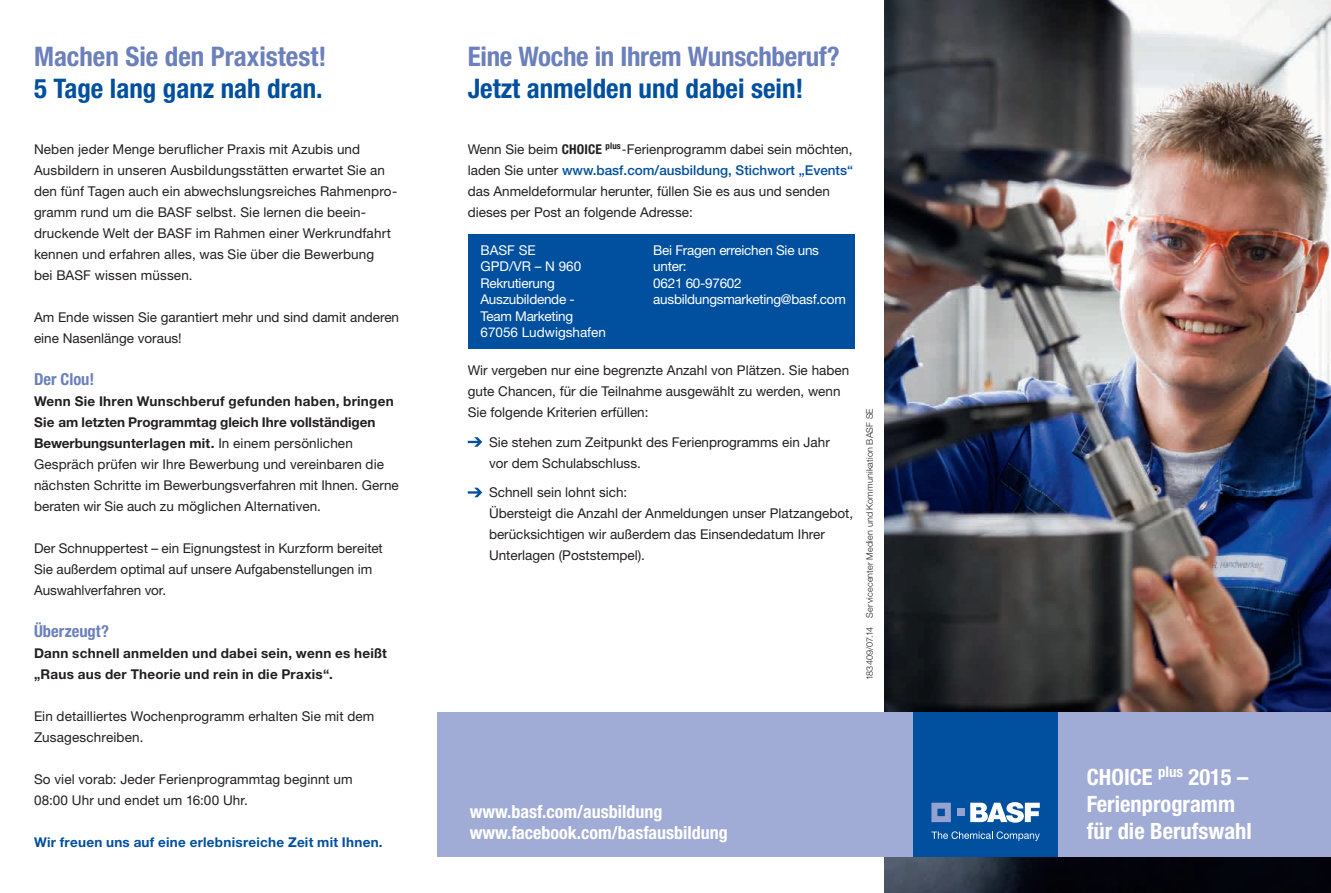
<style>
.page{position:relative;width:1331px;height:893px;background:#fff}
.page>*{position:absolute;margin:0;border:0;box-sizing:border-box;transform-origin:0 0}
.t1{font:700 condensed 27px "Helvetica Neue LT Pro";letter-spacing:-.01em;color:#6b80bc}
.t2{font:700 condensed 27px "Helvetica Neue LT Pro";color:#01509f}
.A6__Helv_75___13_15p{font:700 condensed 22.5px/27px "Helvetica Neue LT Pro";color:#fff}
.A6__Helv_75___13_15p-2{font:700 condensed 18px "Helvetica Neue LT Pro";color:#fff}
.t3{font:700 condensed 16.5px "Helvetica Neue LT Pro";color:#6b80bc}
.t4{font:13.5px/21px "Helvetica Neue LT Pro";color:#231f20}
.t5{font:13.5px/16.5px "Helvetica Neue LT Pro";letter-spacing:-.02em;color:#fff}
.t6{font:700 13.5px/21px "Helvetica Neue LT Pro";letter-spacing:.02em;color:#231f20}
.t7{font:700 13.5px "Helvetica Neue LT Pro";letter-spacing:.02em;color:#01509f}
.t8{font:13.5px "Helvetica Neue LT Pro";color:#fff}
.t9{font:300 9px "Helvetica Neue LT Pro";letter-spacing:.025em;color:#231f20}
.s1{font-weight:700}
.s2{font-weight:700;font-stretch:condensed}
.s3{font-stretch:condensed}
.s4{font-weight:500;color:#01509f}
</style>
<div class="page">
<div style="left:468px;top:234px;width:387px;height:114px;background:#01509f"></div>
<img style="left:884px;top:0;width:447px;height:893px">
<svg style="left:468px;top:437px;width:14px;height:10px"></svg>
<svg style="left:468px;top:488px;width:14px;height:9px"></svg>
<div style="left:438px;top:712px;width:893px;height:145px;background:#a0acd5"></div>
<div style="left:913px;top:712px;width:145px;height:145px;background:#01509f"></div>
<svg style="left:931px;top:831px;width:109px;height:10px"></svg>
<svg style="left:970px;top:802px;width:70px;height:21px"></svg>
<svg style="left:931px;top:803px;width:20px;height:19px"></svg>
<div style="left:957px;top:809px;width:7px;height:7px;background:#95a2cf"></div>
<p class="t1" style="left:34px;top:40px;width:294px">Machen Sie den Praxistest!</p>
<p class="t2" style="left:34px;top:73px;width:290px">5 Tage lang ganz nah dran.</p>
<p class="t4" style="left:34px;top:139px;width:365px">Neben jeder Menge beruflicher Praxis mit Azubis und Ausbildern in unseren Ausbildungsstätten erwartet Sie an den fünf Tagen auch ein abwechslungsreiches Rahmenpro&shy;gramm rund um die BASF selbst. Sie lernen die beein&shy;druckende Welt der BASF im Rahmen einer Werkrundfahrt kennen und erfahren alles, was Sie über die Bewerbung<br>bei BASF wissen müssen.</p>
<p class="t4" style="left:34px;top:307px;width:367px">Am Ende wissen Sie garantiert mehr und sind damit anderen eine Nasenlänge voraus!</p>
<p class="t3" style="left:34px;top:369px;width:62px">Der Clou!</p>
<p class="t4" style="left:34px;top:391px;width:366px"><span class="s1">Wenn Sie Ihren Wunschberuf gefunden haben, bringen Sie am letzten Programmtag gleich Ihre vollständigen Bewerbungsunterlagen mit.</span> In einem persönlichen Gespräch prüfen wir Ihre Bewerbung und vereinbaren die nächsten Schritte im Bewerbungsverfahren mit Ihnen. Gerne beraten wir Sie auch zu möglichen Alternativen.</p>
<p class="t4" style="left:34px;top:538px;width:350px">Der Schnuppertest – ein Eignungstest in Kurzform bereitet<br>Sie außerdem optimal auf unsere Aufgabenstellungen im<br>Auswahlverfahren vor.</p>
<p class="t3" style="left:34px;top:621px;width:76px">Überzeugt?</p>
<p class="t6" style="left:34px;top:643px;width:355px">Dann schnell anmelden und dabei sein, wenn es heißt „Raus aus der Theorie und rein in die Praxis“.</p>
<p class="t4" style="left:34px;top:706px;width:342px">Ein detailliertes Wochenprogramm erhalten Sie mit dem<br>Zusageschreiben.</p>
<p class="t4" style="left:34px;top:769px;width:320px">So viel vorab: Jeder Ferienprogrammtag beginnt um<br>08:00 Uhr und endet um 16:00 Uhr.</p>
<p class="t7" style="left:34px;top:834px;width:350px">Wir freuen uns auf eine erlebnisreiche Zeit mit Ihnen.</p>
<p class="t1" style="left:468px;top:40px;width:373px">Eine Woche in Ihrem Wunschberuf?</p>
<p class="t2" style="left:468px;top:73px;width:337px">Jetzt anmelden und dabei sein!</p>
<p class="t4" style="left:468px;top:139px;width:387px">Wenn Sie beim <span class="s2">CHOICE</span> <sup>plus</sup><span class="s3">-</span>Ferienprogramm dabei sein möchten, laden Sie unter <span class="s4">www.basf.com/ausbildung, Stichwort „Events“ </span>das Anmeldeformular herunter, füllen Sie es aus und senden dieses per Post an folgende Adresse:</p>
<p class="t5" style="left:480px;top:241px;width:57px">BASF SE</p>
<p class="t5" style="left:480px;top:258px;width:102px">GPD/VR – N 960</p>
<p class="t5" style="left:480px;top:274px;width:96px">Rekrutierung<br>Auszubildende -<br>Team Marketing</p>
<p class="t8" style="left:480px;top:324px;width:127px">67056 Ludwigshafen</p>
<p class="t4" style="left:468px;top:360px;width:383px">Wir vergeben nur eine begrenzte Anzahl von Plätzen. Sie haben gute Chancen, für die Teilnahme ausgewählt zu werden, wenn<br>Sie folgende Kriterien erfüllen:</p>
<p class="t4" style="left:489px;top:431px;width:342px">Sie stehen zum Zeitpunkt des Ferienprogramms ein Jahr vor dem Schulabschluss.</p>
<p class="t4" style="left:489px;top:482px;width:366px">Schnell sein lohnt sich:<br>Übersteigt die Anzahl der Anmeldungen unser Platzangebot, berücksichtigen wir außerdem das Einsendedatum Ihrer Unterlagen (Poststempel).</p>
<p class="t5" style="left:653px;top:242px;width:194px">Bei Fragen erreichen Sie uns unter:<br>0621 60-97602 ausbildungsmarketing@basf.com</p>
<p class="t9" style="left:864px;top:680px;width:274px;rotate:-90deg">183409/07.14 Servicecenter Medien und Kommunikation BASF SE</p>
<p class="A6__Helv_75___13_15p-2" style="left:470px;top:801px;width:194px">www.basf.com/ausbildung</p>
<p class="A6__Helv_75___13_15p-2" style="left:470px;top:822px;width:260px">www.facebook.com/basfausbildung</p>
<p class="A6__Helv_75___13_15p" style="left:1087px;top:763px;width:163px">CHOICE <sup>plus</sup> 2015 –</p>
<p class="A6__Helv_75___13_15p" style="left:1087px;top:790px;width:166px">Ferienprogramm für die Berufswahl</p>
</div>
